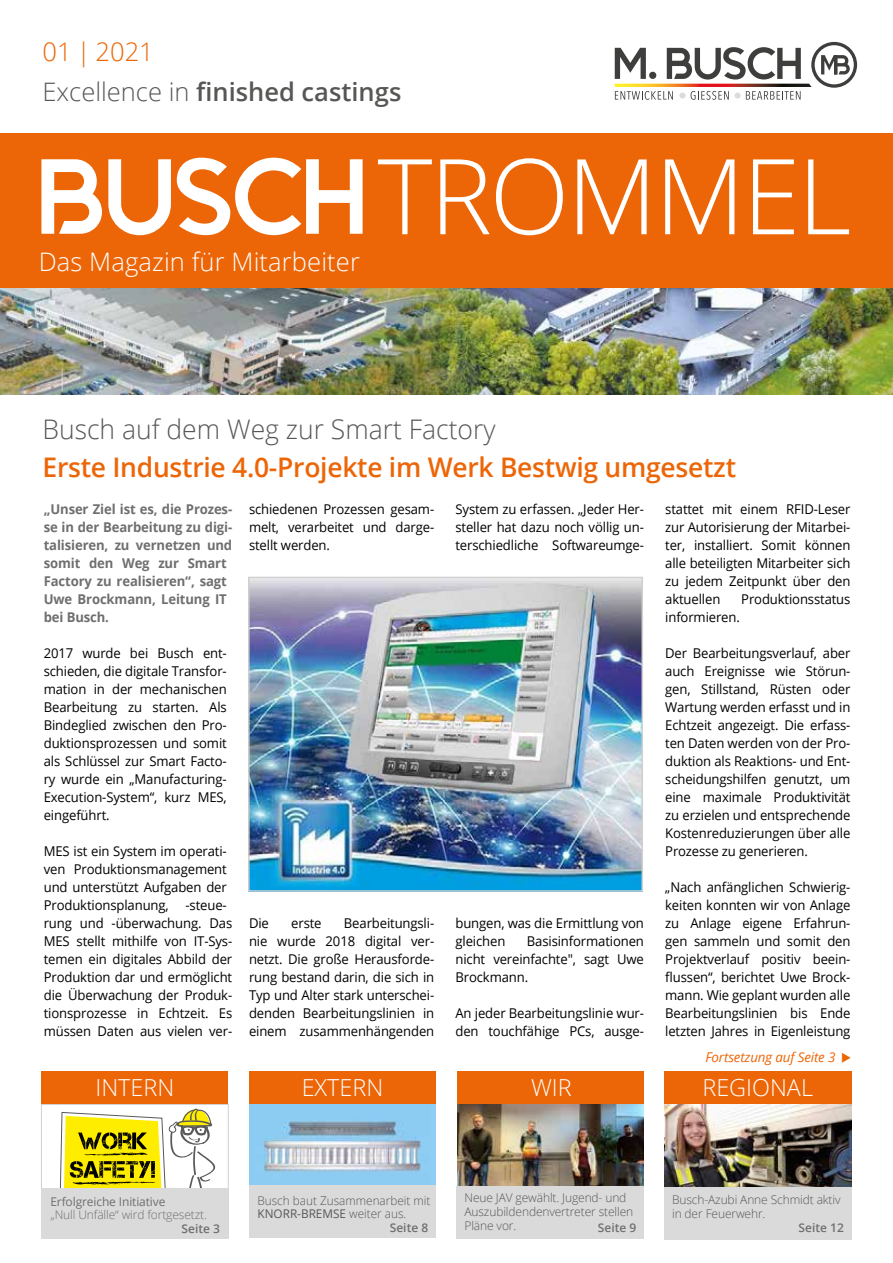
<style>
.page{position:relative;width:893px;height:1263px;background:#fff}
.page>*{position:absolute;margin:0;border:0;box-sizing:border-box;transform-origin:0 0}
.t1{font:300 104.7px "Open Sans";letter-spacing:-.025em;color:#fff}
.t2{font:600 27px "Open Sans";letter-spacing:-.01em;color:#ec6608}
.t3{font:300 27px "Open Sans";color:#575756}
.t4{font:600 25.5px "Open Sans";color:#575756}
.t5{font:300 25.5px "Open Sans";letter-spacing:.005em;color:#fff}
.t6{font:300 25.5px "Open Sans";color:#ec6608}
.t7{font:300 23.4px "Open Sans";color:#fff}
.t8{font:13.5px/18px "Open Sans";letter-spacing:-.01em;color:#000;text-align:justify}
.t9{font:700 13.5px/18px "Open Sans";letter-spacing:-.01em;color:#706f6f}
.t10{font:italic 13.5px "Open Sans";letter-spacing:-.01em;color:#ec6608}
.t11{font:300 12px/13.5px "Open Sans";letter-spacing:-.01em;color:#575756}
.t12{font:300 12px "Open Sans";letter-spacing:-.01em;color:#706f6f}
.t13{font:600 12px "Open Sans";color:#706f6f}
.t14{font:12px "Open Sans";letter-spacing:-.01em;color:#706f6f}
.s1{font-weight:300}
.s2{font-weight:400}
</style>
<div class="page">
<img style="left:251px;top:580px;width:389px;height:309px">
<div style="left:248px;top:577px;width:395px;height:315px;border:2px solid #d0d0d0"></div>
<svg style="left:59px;top:1108px;width:157px;height:80px"></svg>
<div style="left:41px;top:1104px;width:188px;height:134px;border:1px solid #d0d0d0"></div>
<svg style="left:615px;top:42px;width:242px;height:58px"></svg>
<div style="left:0;top:134px;width:893px;height:154px;background:#ec6608"></div>
<svg style="left:41px;top:159px;width:61px;height:75px"></svg>
<svg style="left:108px;top:159px;width:63px;height:76px"></svg>
<svg style="left:177px;top:158px;width:186px;height:77px"></svg>
<div style="left:249px;top:1071px;width:187px;height:33px;background:#ec6608"></div>
<div style="left:41px;top:1071px;width:187px;height:33px;background:#ec6608"></div>
<div style="left:457px;top:1071px;width:186px;height:33px;background:#ec6608"></div>
<div style="left:664px;top:1071px;width:187px;height:33px;background:#ec6608"></div>
<img style="left:249px;top:1104px;width:187px;height:82px">
<img style="left:457px;top:1104px;width:186px;height:82px">
<img style="left:664px;top:1104px;width:187px;height:83px">
<div style="left:664px;top:1187px;width:187px;height:52px;background:#dadada"></div>
<div style="left:457px;top:1186px;width:187px;height:52px;background:#dadada"></div>
<div style="left:249px;top:1186px;width:187px;height:52px;background:#dadada"></div>
<div style="left:41px;top:1188px;width:187px;height:50px;background:#dadada"></div>
<img style="left:0;top:288px;width:893px;height:106px">
<h3 class="t6" style="left:43px;top:34px;width:113px">01 | 2021</h3>
<h3 class="t4" style="left:43px;top:74px;width:360px"><span class="s1">Excellence in</span> finished castings</h3>
<h3 class="t5" style="left:39px;top:245px;width:323px">Das Magazin für Mitarbeiter</h3>
<h1 class="t1" style="left:377px;top:124px;width:475px">TROMMEL</h1>
<h2 class="t3" style="left:43px;top:411px;width:454px">Busch auf dem Weg zur Smart Factory</h2>
<h2 class="t2" style="left:43px;top:449px;width:695px">Erste Industrie 4.0-Projekte im Werk Bestwig umgesetzt</h2>
<p class="t8" style="left:249px;top:500px;width:187px">schiedenen Prozessen gesam&shy;melt, verarbeitet und darge&shy;stellt werden.</p>
<p class="t8" style="left:455px;top:500px;width:190px">System zu erfassen. „Jeder Her&shy;steller hat dazu noch völlig un&shy;terschiedliche Softwareumge-</p>
<p class="t9" style="left:44px;top:500px;width:190px">„Unser Ziel ist es, die Prozes&shy;se in der Bearbeitung zu digi&shy;talisieren, zu vernetzen und somit den Weg zur Smart<br>Factory zu realisieren“, sagt<br>Uwe Brockmann, Leitung IT bei Busch.</p>
<p class="t8" style="left:44px;top:644px;width:185px">2017 wurde bei Busch ent&shy;schieden, die digitale Transfor&shy;mation in der mechanischen Bearbeitung zu starten. Als Bindeglied zwischen den Pro&shy;duktionsprozessen und somit als Schlüssel zur Smart Facto&shy;ry wurde ein „Manufacturing-Execution-System“, kurz MES, eingeführt.</p>
<p class="t8" style="left:44px;top:842px;width:190px;text-align:left">MES ist ein System im operati&shy;ven Produktionsmanagement und unterstützt Aufgaben der<br>Produktionsplanung, -steue&shy;rung und -überwachung. Das<br>MES stellt mithilfe von IT-Sys&shy;temen ein digitales Abbild der<br>Produktion dar und ermöglicht die Überwachung der Produk&shy;tionsprozesse in Echtzeit. Es müssen Daten aus vielen ver-</p>
<p class="t8" style="left:665px;top:500px;width:187px">stattet mit einem RFID-Leser zur Autorisierung der Mitarbei&shy;ter, installiert. Somit können alle beteiligten Mitarbeiter sich zu jedem Zeitpunkt über den aktuellen</p>
<p class="t8" style="left:741px;top:590px;width:111px">Produktionsstatus</p>
<p class="t8" style="left:665px;top:608px;width:76px">informieren.</p>
<p class="t8" style="left:665px;top:644px;width:187px">Der Bearbeitungsverlauf, aber auch Ereignisse wie Störun&shy;gen, Stillstand, Rüsten oder Wartung werden erfasst und in Echtzeit angezeigt. Die erfass&shy;ten Daten werden von der Pro&shy;duktion als Reaktions- und Ent&shy;scheidungshilfen genutzt, um eine maximale Produktivität zu erzielen und entsprechende Kostenreduzierungen über alle Prozesse zu generieren.</p>
<p class="t8" style="left:665px;top:878px;width:187px">„Nach anfänglichen Schwierig&shy;keiten konnten wir von Anlage zu Anlage eigene Erfahrun&shy;gen sammeln und somit den Projektverlauf positiv beein&shy;flussen“, berichtet Uwe Brock&shy;mann. Wie geplant wurden alle Bearbeitungslinien bis Ende letzten Jahres in Eigenleistung</p>
<p class="t10" style="left:705px;top:1048px;width:148px">Fortsetzung auf Seite 3 ◆</p>
<p class="t8" style="left:249px;top:914px;width:187px;text-indent:95px">Bearbeitungsli&shy;nie wurde 2018 digital ver&shy;netzt. Die große Herausforde&shy;rung bestand darin, die sich in Typ und Alter stark unterschei&shy;denden Bearbeitungslinien in einem zusammenhängenden</p>
<p class="t8" style="left:455px;top:914px;width:190px">bungen, was die Ermittlung von gleichen</p>
<p class="t8" style="left:249px;top:914px;width:21px">Die</p>
<p class="t8" style="left:291px;top:914px;width:32px">erste</p>
<p class="t8" style="left:455px;top:932px;width:190px;text-indent:71px">Basisinformationen nicht vereinfachte", sagt Uwe Brockmann.</p>
<p class="t8" style="left:455px;top:1004px;width:190px">An jeder Bearbeitungslinie wur&shy;den touchfähige PCs, ausge-</p>
<h3 class="t7" style="left:95px;top:1072px;width:80px">INTERN</h3>
<h3 class="t7" style="left:302px;top:1072px;width:83px">EXTERN</h3>
<h3 class="t7" style="left:531px;top:1071px;width:42px">WIR</h3>
<h3 class="t7" style="left:702px;top:1072px;width:112px">REGIONAL</h3>
<p class="t14" style="left:50px;top:1193px;width:117px">Erfolgreiche Initiative</p>
<p class="t12" style="left:50px;top:1206px;width:158px">„Null Unfälle“ wird fortgesetzt.</p>
<p class="t13" style="left:182px;top:1220px;width:40px">Seite 3</p>
<p class="t11" style="left:464px;top:1191px;width:170px">Neue JAV gewählt. Jugend- und<br>Auszubildendenvertreter stellen<br>Pläne vor.</p>
<p class="t11" style="left:257px;top:1193px;width:175px">Busch baut Zusammenarbeit mit<br><span class="s2">KNORR-BREMSE</span> weiter aus.</p>
<p class="t11" style="left:672px;top:1193px;width:170px">Busch-Azubi Anne Schmidt aktiv in der Feuerwehr.</p>
<p class="t13" style="left:390px;top:1219px;width:40px">Seite 8</p>
<p class="t13" style="left:598px;top:1219px;width:40px">Seite 9</p>
<p class="t13" style="left:799px;top:1219px;width:47px">Seite 12</p>
</div>
